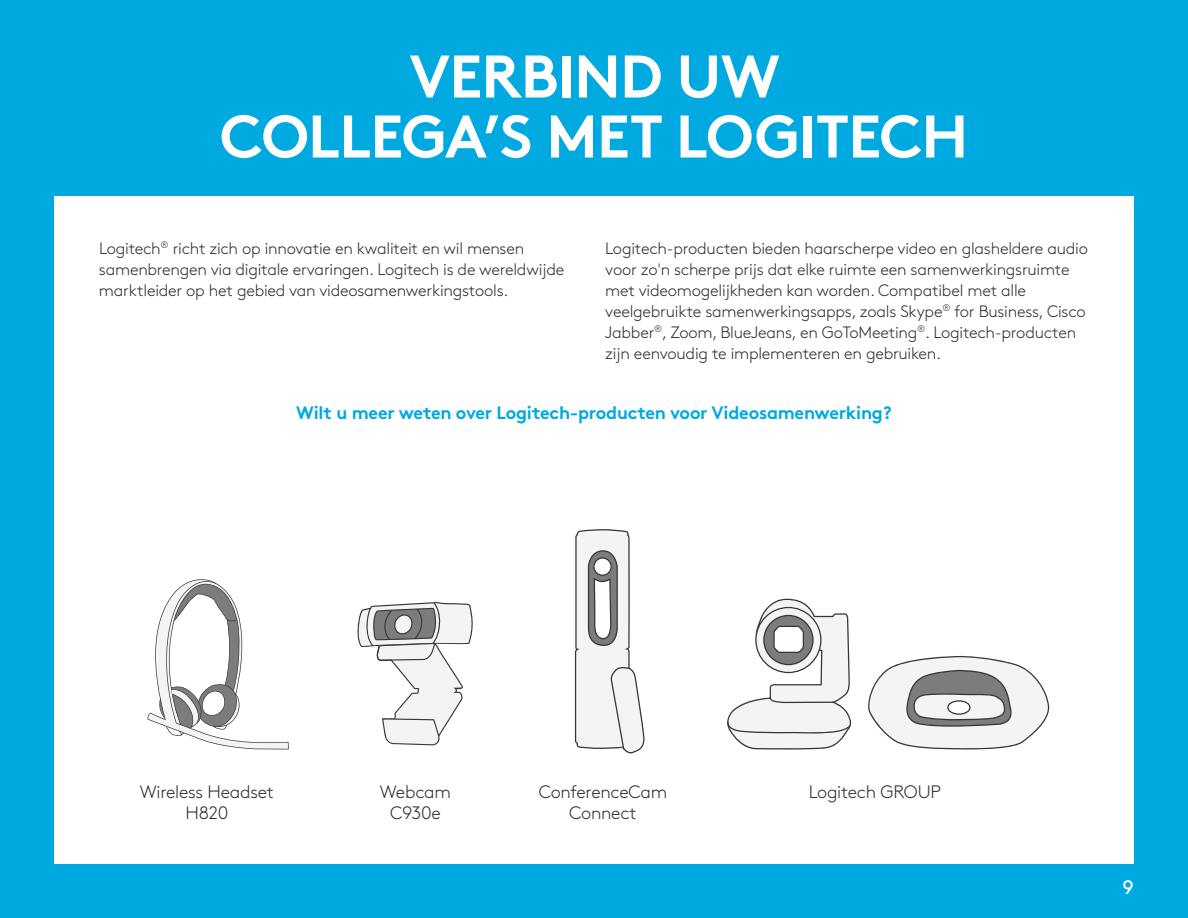
<style>
.page{position:relative;width:1188px;height:918px;background:#00a9e0}
.page>*{position:absolute;margin:0;border:0;box-sizing:border-box;transform-origin:0 0}
.t1{font:700 60px/60px "Brown Pro";letter-spacing:-.015em;color:#fff;text-align:center}
.t2{font:19.5px "Brown Pro";color:#fff}
.t3{font:300 18px/21px "Brown Pro";letter-spacing:-.015em;color:#2f3132;text-align:center}
.t4{font:700 18px "Brown Pro";letter-spacing:-.015em;color:#00a9e0}
.t5{font:300 16.5px/21px "Brown Pro";letter-spacing:-.015em;color:#2f3132}
</style>
<div class="page">
<div style="left:54px;top:196px;width:1080px;height:668px;background:#fff"></div>
<svg style="left:575px;top:529px;width:70px;height:225px"></svg>
<svg style="left:868px;top:656px;width:182px;height:94px"></svg>
<svg style="left:727px;top:599px;width:124px;height:151px"></svg>
<svg style="left:147px;top:579px;width:142px;height:170px"></svg>
<svg style="left:357px;top:602px;width:116px;height:143px"></svg>
<h1 class="t1" style="left:220px;top:40px;width:750px">VERBIND UW<br>COLLEGA’S MET LOGITECH</h1>
<p class="t5" style="left:99px;top:236px;width:467px">Logitech<sup>®</sup> richt zich op innovatie en kwaliteit en wil mensen samenbrengen via digitale ervaringen. Logitech is de wereldwijde marktleider op het gebied van videosamenwerkingstools.</p>
<p class="t5" style="left:605px;top:237px;width:484px">Logitech-producten bieden haarscherpe video en glasheldere audio voor zo'n scherpe prijs dat elke ruimte een samenwerkingsruimte met videomogelijkheden kan worden. Compatibel met alle veelgebruikte samenwerkingsapps, zoals Skype<sup>®</sup> for Business, Cisco Jabber<sup>®</sup>, Zoom, BlueJeans, en GoToMeeting<sup>®</sup>. Logitech-producten zijn eenvoudig te implementeren en gebruiken.</p>
<p class="t4" style="left:296px;top:398px;width:597px">Wilt u meer weten over Logitech-producten voor Videosamenwerking?</p>
<p class="t3" style="left:140px;top:780px;width:136px">Wireless Headset<br>H820</p>
<p class="t3" style="left:380px;top:780px;width:72px">Webcam<br>C930e</p>
<p class="t3" style="left:539px;top:780px;width:130px">ConferenceCam<br>Connect</p>
<p class="t3" style="left:809px;top:780px;width:134px">Logitech GROUP</p>
<p class="t2" style="left:1123px;top:872px;width:13px">9</p>
</div>
